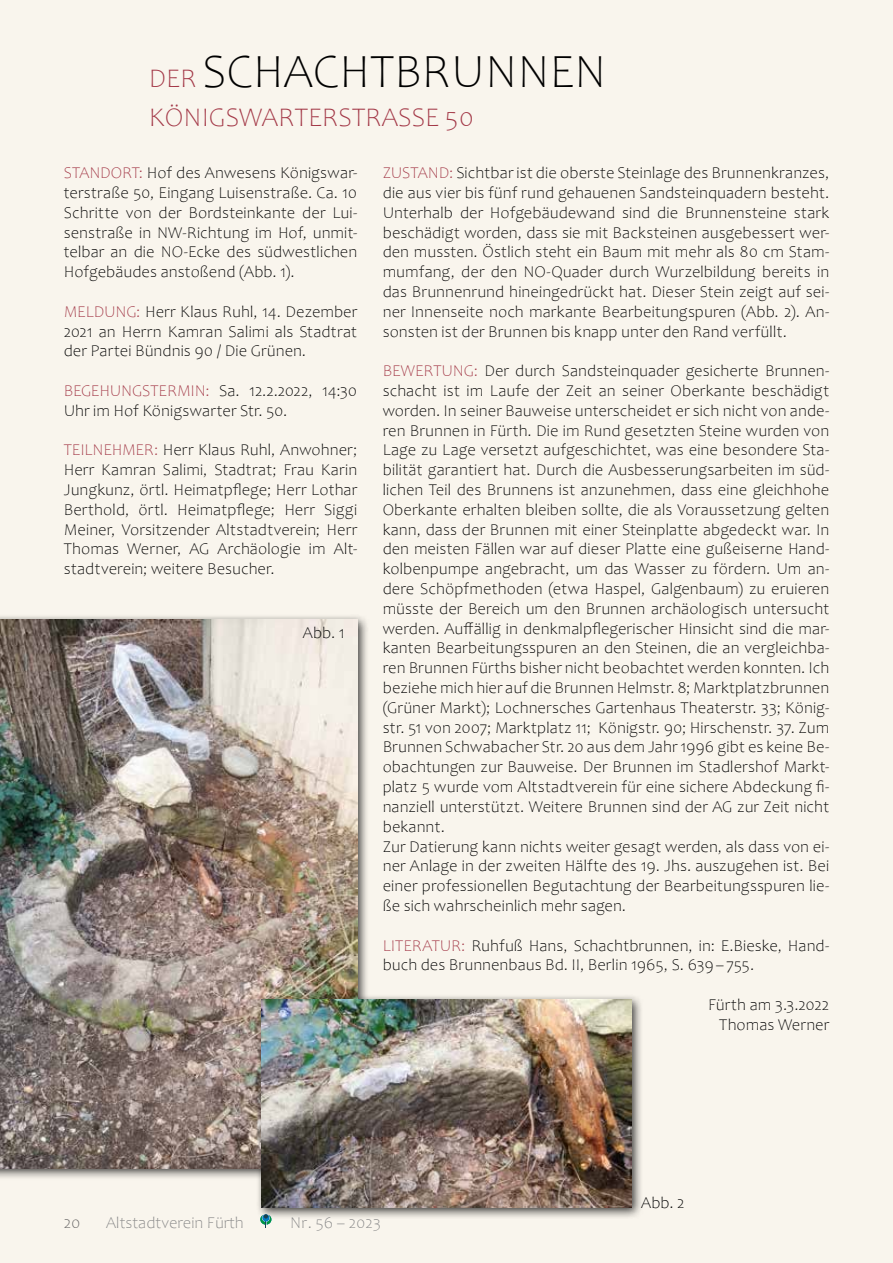
<style>
.page{position:relative;width:893px;height:1263px;background:#f9f5ed}
.page>*{position:absolute;margin:0;border:0;box-sizing:border-box;transform-origin:0 0}
.t1{font:300 48px "Candara";color:#000}
.t2{font:300 27px "Candara";color:#a33847}
.t3{font:300 16.5px/19.8px "Candara";letter-spacing:.005em;color:#000;text-align:justify}
.t4{font:300 16.5px "Candara";color:#878787}
.t5{font:300 16.5px "Candara";color:#646363}
.s1{font-size:27px;color:#a33847}
.s2{color:#a33847}
</style>
<div class="page">
<svg style="left:260px;top:1220px;width:11px;height:7px"></svg>
<div style="left:0;top:614px;width:370px;height:566px;background:#000;opacity:.75"></div>
<img style="left:0;top:620px;width:357px;height:548px">
<div style="left:256px;top:993px;width:388px;height:227px;background:#000;opacity:.75"></div>
<img style="left:261px;top:999px;width:370px;height:209px">
<h1 class="t1" style="left:149px;top:45px;width:459px"><span class="s1">DER</span> SCHACHTBRUNNEN</h1>
<h2 class="t2" style="left:149px;top:102px;width:327px">KÖNIGSWARTERSTRASSE 50</h2>
<p class="t3" style="left:64px;top:163px;width:295px"><span class="s2">STANDORT:</span> Hof des Anwesens Königswar&shy;terstraße 50, Eingang Luisenstraße. Ca. 10<br>Schritte von der Bordsteinkante der Lui&shy;senstraße in NW-Richtung im Hof, unmit&shy;telbar an die NO-Ecke des südwestlichen Hofgebäudes anstoßend (Abb. 1).</p>
<p class="t3" style="left:64px;top:302px;width:295px"><span class="s2">MELDUNG:</span> Herr Klaus Ruhl, 14. Dezember 2021 an Herrn Kamran Salimi als Stadtrat der Partei Bündnis 90 / Die Grünen.</p>
<p class="t3" style="left:64px;top:381px;width:295px"><span class="s2">BEGEHUNGSTERMIN:</span> Sa. 12.2.2022, 14:30<br>Uhr im Hof Königswarter Str. 50.</p>
<p class="t3" style="left:64px;top:440px;width:295px"><span class="s2">TEILNEHMER:</span> Herr Klaus Ruhl, Anwohner; Herr Kamran Salimi, Stadtrat; Frau Karin Jungkunz, örtl. Heimatpflege; Herr Lothar Berthold, örtl. Heimatpflege; Herr Siggi Meiner, Vorsitzender Altstadtverein; Herr Thomas Werner, AG Archäologie im Alt&shy;stadtverein; weitere Besucher.</p>
<p class="t3" style="left:303px;top:623px;width:44px">Abb. 1</p>
<p class="t3" style="left:383px;top:163px;width:448px"><span class="s2">ZUSTAND:</span> Sichtbar ist die oberste Steinlage des Brunnenkranzes, die aus vier bis fünf rund gehauenen Sandsteinquadern besteht.<br>Unterhalb der Hofgebäudewand sind die Brunnensteine stark beschädigt worden, dass sie mit Backsteinen ausgebessert wer&shy;den mussten. Östlich steht ein Baum mit mehr als 80 cm Stam&shy;mumfang, der den NO-Quader durch Wurzelbildung bereits in das Brunnenrund hineingedrückt hat. Dieser Stein zeigt auf sei&shy;ner Innenseite noch markante Bearbeitungspuren (Abb. 2). An&shy;sonsten ist der Brunnen bis knapp unter den Rand verfüllt.</p>
<p class="t3" style="left:383px;top:361px;width:448px;text-align:left"><span class="s2">BEWERTUNG:</span> Der durch Sandsteinquader gesicherte Brunnen&shy;schacht ist im Laufe der Zeit an seiner Oberkante beschädigt worden. In seiner Bauweise unterscheidet er sich nicht von ande&shy;ren Brunnen in Fürth. Die im Rund gesetzten Steine wurden von Lage zu Lage versetzt aufgeschichtet, was eine besondere Sta&shy;bilität garantiert hat. Durch die Ausbesserungsarbeiten im süd&shy;lichen Teil des Brunnens ist anzunehmen, dass eine gleichhohe Oberkante erhalten bleiben sollte, die als Voraussetzung gelten kann, dass der Brunnen mit einer Steinplatte abgedeckt war. In den meisten Fällen war auf dieser Platte eine gußeiserne Hand&shy;kolbenpumpe angebracht, um das Wasser zu fördern. Um an&shy;dere Schöpfmethoden (etwa Haspel, Galgenbaum) zu eruieren müsste der Bereich um den Brunnen archäologisch untersucht werden. Auffällig in denkmalpflegerischer Hinsicht sind die mar&shy;kanten Bearbeitungsspuren an den Steinen, die an vergleichba&shy;ren Brunnen Fürths bisher nicht beobachtet werden konnten. Ich beziehe mich hier auf die Brunnen Helmstr. 8; Marktplatzbrunnen (Grüner Markt); Lochnersches Gartenhaus Theaterstr. 33; König&shy;str. 51 von 2007; Marktplatz 11; Königstr. 90; Hirschenstr. 37. Zum Brunnen Schwabacher Str. 20 aus dem Jahr 1996 gibt es keine Be&shy;obachtungen zur Bauweise. Der Brunnen im Stadlershof Markt&shy;platz 5 wurde vom Altstadtverein für eine sichere Abdeckung fi&shy;nanziell unterstützt. Weitere Brunnen sind der AG zur Zeit nicht bekannt.<br>Zur Datierung kann nichts weiter gesagt werden, als dass von ei&shy;ner Anlage in der zweiten Hälfte des 19. Jhs. auszugehen ist. Bei einer professionellen Begutachtung der Bearbeitungsspuren lie&shy;ße sich wahrscheinlich mehr sagen.</p>
<p class="t3" style="left:383px;top:935px;width:448px"><span class="s2">LITERATUR:</span> Ruhfuß Hans, Schachtbrunnen, in: E.Bieske, Hand&shy;buch des Brunnenbaus Bd. II, Berlin 1965, S. 639– 755.</p>
<p class="t3" style="left:708px;top:995px;width:123px;text-align:right">Fürth am 3.3.2022<br>Thomas Werner</p>
<p class="t3" style="left:641px;top:1193px;width:45px">Abb. 2</p>
<p class="t5" style="left:64px;top:1213px;width:18px">20</p>
<p class="t4" style="left:106px;top:1213px;width:139px">Altstadtverein Fürth</p>
<p class="t4" style="left:290px;top:1213px;width:92px">Nr. 56 – 2023</p>
</div>
